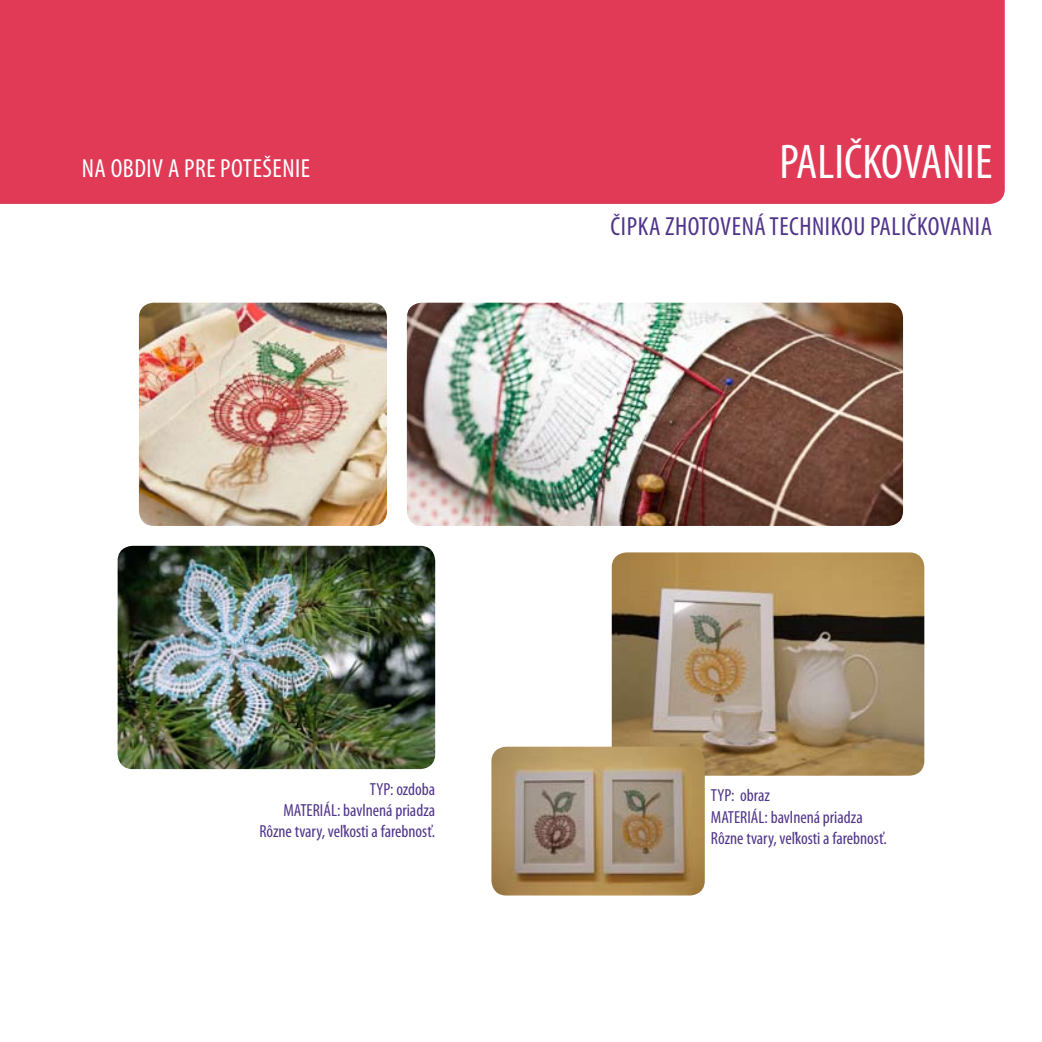
<style>
.page{position:relative;width:1042px;height:1042px;background:#fff}
.page>*{position:absolute;margin:0;border:0;box-sizing:border-box;transform-origin:0 0}
.t1{font:condensed 49px "Myriad Pro";color:#fff}
.t2{font:condensed 26.25px "Myriad Pro";color:#50348a}
.t3{font:condensed 26.25px "Myriad Pro";color:#fff}
.t4{font:condensed 17.5px/21px "Myriad Pro";color:#50348a}
</style>
<div class="page">
<div style="left:0;top:0;width:1005px;height:204px;background:#e03a57"></div>
<img style="left:139px;top:303px;width:248px;height:223px">
<img style="left:407px;top:303px;width:496px;height:223px">
<img style="left:612px;top:552px;width:312px;height:224px">
<img style="left:118px;top:546px;width:317px;height:223px">
<img style="left:491px;top:746px;width:214px;height:149px">
<h2 class="t3" style="left:82px;top:152px;width:41px">na obdiv</h2>
<h2 class="t3" style="left:168px;top:152px;width:63px">aprepotešenie</h2>
<h1 class="t1" style="left:779px;top:132px;width:214px">PALIČKOVANIE</h1>
<h2 class="t2" style="left:610px;top:210px;width:11px">čipka</h2>
<h2 class="t2" style="left:665px;top:210px;width:22px">zhotovená</h2>
<h2 class="t2" style="left:769px;top:210px;width:12px">techniko</h2>
<h2 class="t2" style="left:853px;top:210px;width:28px">u paličkovania</h2>
<p class="t4" style="left:259px;top:778px;width:177px;text-align:right">TYP: ozdoba<br>MATERIÁL: bavlnená priadza<br>Rôzne tvary, veľkosti a farebnosť.</p>
<p class="t4" style="left:711px;top:785px;width:177px">TYP: obraz<br>MATERIÁL: bavlnená priadza<br>Rôzne tvary, veľkosti a farebnosť.</p>
</div>
